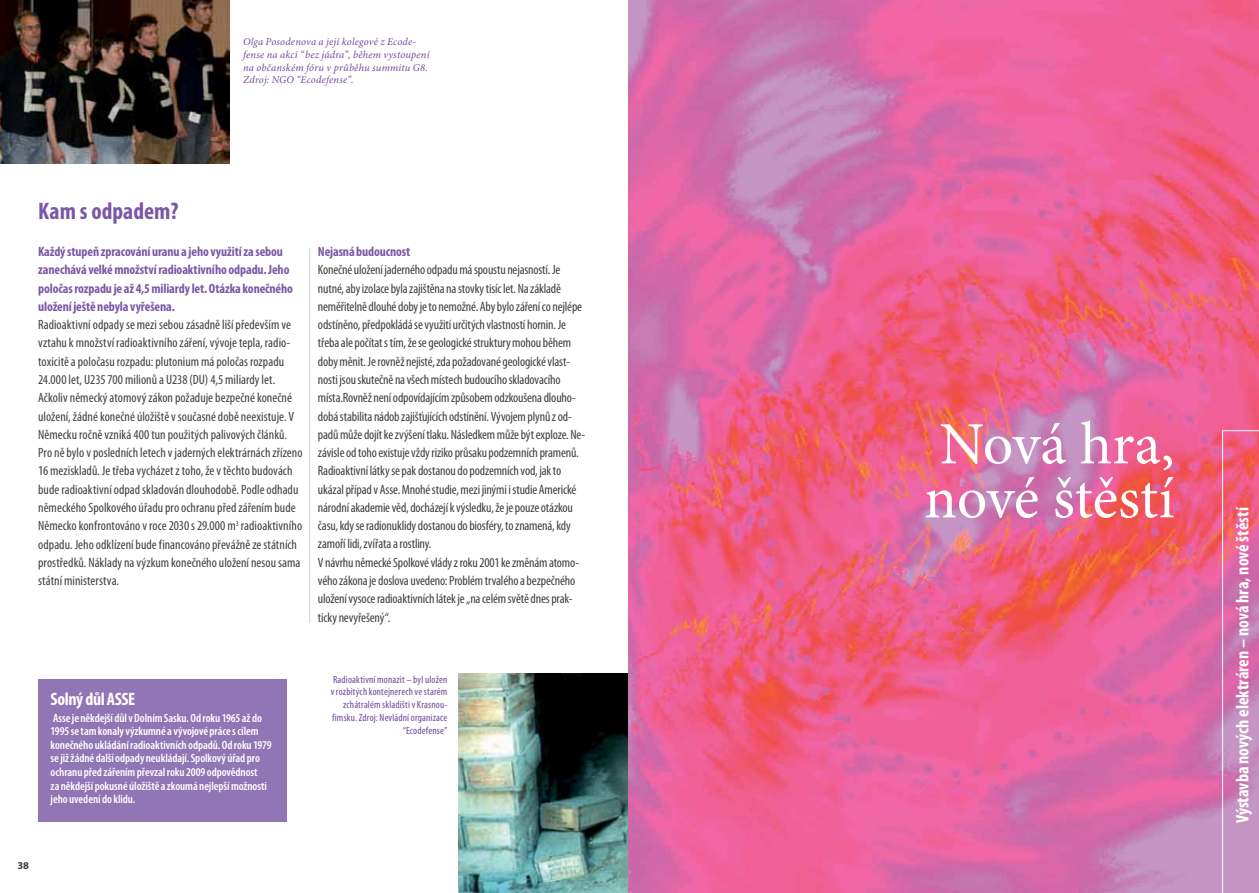
<style>
.page{position:relative;width:1259px;height:893px;background:#fff}
.page>*{position:absolute;margin:0;border:0;box-sizing:border-box;transform-origin:0 0}
.t1{font:60px/54px "Minion Pro";letter-spacing:-.005em;color:#fff}
.t2{font:700 condensed 24px "Myriad Pro";color:#7b58a5}
.t3{font:700 condensed 18px "Myriad Pro";color:#fff}
.t4{font:700 condensed 18px "Myriad Pro";letter-spacing:-.02em;color:#fff}
.t5{font:condensed 13.5px/18.3px "Myriad Pro";letter-spacing:-.01em;color:#414042}
.t6{font:700 condensed 13.5px/18.3px "Myriad Pro";letter-spacing:-.01em;color:#7b58a5}
.t7{font:600 condensed 12px/13.5px "Myriad Pro";letter-spacing:-.005em;color:#fff}
.t8{font:condensed 10.5px/12.8px "Myriad Pro";letter-spacing:.015em;color:#71499d;text-align:right}
.t9{font:italic 10.5px/12.8px "Minion Pro";letter-spacing:.015em;color:#71499d}
.t10{font:700 10.5px "Myriad Pro";color:#414042}
</style>
<div class="page">
<img style="left:0;top:0;width:229px;height:164px">
<img style="left:459px;top:674px;width:170px;height:219px">
<hr style="left:309px;top:249px;width:1px;height:374px;background:#d1d3d4">
<div style="left:38px;top:679px;width:248px;height:143px;background:#9175b5"></div>
<img style="left:629px;top:0;width:630px;height:893px">
<svg style="left:1222px;top:430px;width:37px;height:463px;background:#d47ba9"></svg>
<p class="t9" style="left:243px;top:35px;width:188px">Olga Posodenova a její kolegové z Ecode&shy;fense na akci “bez jádra”, během vystoupení na občanském fóru v průběhu summitu G8.<br>Zdroj: NGO “Ecodefense”.</p>
<h2 class="t2" style="left:38px;top:196px;width:142px">Kam s odpadem?</h2>
<p class="t6" style="left:38px;top:242px;width:256px">Každý stupeň zpracování uranu a jeho využití za sebou zanechává velké množství radioaktivního odpadu. Jeho poločas rozpadu je až 4,5 miliardy let. Otázka konečného uložení ještě nebyla vyřešena.</p>
<p class="t5" style="left:38px;top:315px;width:266px">Radioaktivní odpady se mezi sebou zásadně liší především ve vztahu k množství radioaktivního záření, vývoje tepla, radio&shy;toxicitě a poločasu rozpadu: plutonium má poločas rozpadu 24.000 let, U235 700 milionů a U238 (DU) 4,5 miliardy let.<br>Ačkoliv německý atomový zákon požaduje bezpečné konečné uložení, žádné konečné úložiště v současné době neexistuje. V Německu ročně vzniká 400 tun použitých palivových článků.<br>Pro ně bylo v posledních letech v jaderných elektrárnách zřízeno 16 meziskladů. Je třeba vycházet z toho, že v těchto budovách bude radioaktivní odpad skladován dlouhodobě. Podle odhadu německého Spolkového úřadu pro ochranu před zářením bude Německo konfrontováno v roce 2030 s 29.000 m<sup>3</sup> radioaktivního odpadu. Jeho odklízení bude financováno převážně ze státních prostředků. Náklady na výzkum konečného uložení nesou sama státní ministerstva.</p>
<p class="t6" style="left:318px;top:242px;width:94px">Nejasná budoucnost</p>
<p class="t5" style="left:318px;top:260px;width:269px">Konečné uložení jaderného odpadu má spoustu nejasností. Je nutné, aby izolace byla zajištěna na stovky tisíc let. Na základě neměřitelně dlouhé doby je to nemožné. Aby bylo záření co nejlépe odstíněno, předpokládá se využití určitých vlastností hornin. Je třeba ale počítat s tím, že se geologické struktury mohou během doby měnit. Je rovněž nejisté, zda požadované geologické vlast&shy;nosti jsou skutečně na všech místech budoucího skladovacího místa.Rovněž není odpovídajícím způsobem odzkoušena dlouho&shy;dobá stabilita nádob zajišťujících odstínění. Vývojem plynů z od&shy;padů může dojít ke zvýšení tlaku. Následkem může být exploze. Ne&shy;závisle od toho existuje vždy riziko průsaku podzemních pramenů.<br>Radioaktivní látky se pak dostanou do podzemních vod, jak to ukázal případ v Asse. Mnohé studie, mezi jinými i studie Americké národní akademie věd, docházejí k výsledku, že je pouze otázkou času, kdy se radionuklidy dostanou do biosféry, to znamená, kdy zamoří lidi, zvířata a rostliny.<br>V návrhu německé Spolkové vlády z roku 2001 ke změnám atomo&shy;vého zákona je doslova uvedeno: Problém trvalého a bezpečného uložení vysoce radioaktivních látek je „na celém světě dnes prak&shy;ticky nevyřešený“.</p>
<h3 class="t4" style="left:51px;top:688px;width:86px">Solný důl ASSE</h3>
<p class="t7" style="left:51px;top:711px;width:223px">Asse je někdejší důl v Dolním Sasku. Od roku 1965 až do 1995 se tam konaly výzkumné a vývojové práce s cílem konečného ukládání radioaktivních odpadů. Od roku 1979 se již žádné další odpady neukládají. Spolkový úřad pro ochranu před zářením převzal roku 2009 odpovědnost<br>za někdejší pokusné úložiště a zkoumá nejlepší možnosti jeho uvedení do klidu.</p>
<p class="t8" style="left:331px;top:672px;width:118px">Radioaktivní monazit – byl uložen v rozbitých kontejnerech ve starém zchátralém skladišti v Krasnou&shy;fimsku. Zdroj: Nevládní organizace “Ecodefense”</p>
<p class="t10" style="left:18px;top:858px;width:13px">38</p>
<h1 class="t1" style="left:924px;top:417px;width:252px">Nová hra, nové štěstí</h1>
<h3 class="t3" style="left:1231px;top:823px;width:318px;rotate:-90deg">Výstavba nových elektráren – nová hra, nové štěstí</h3>
</div>
